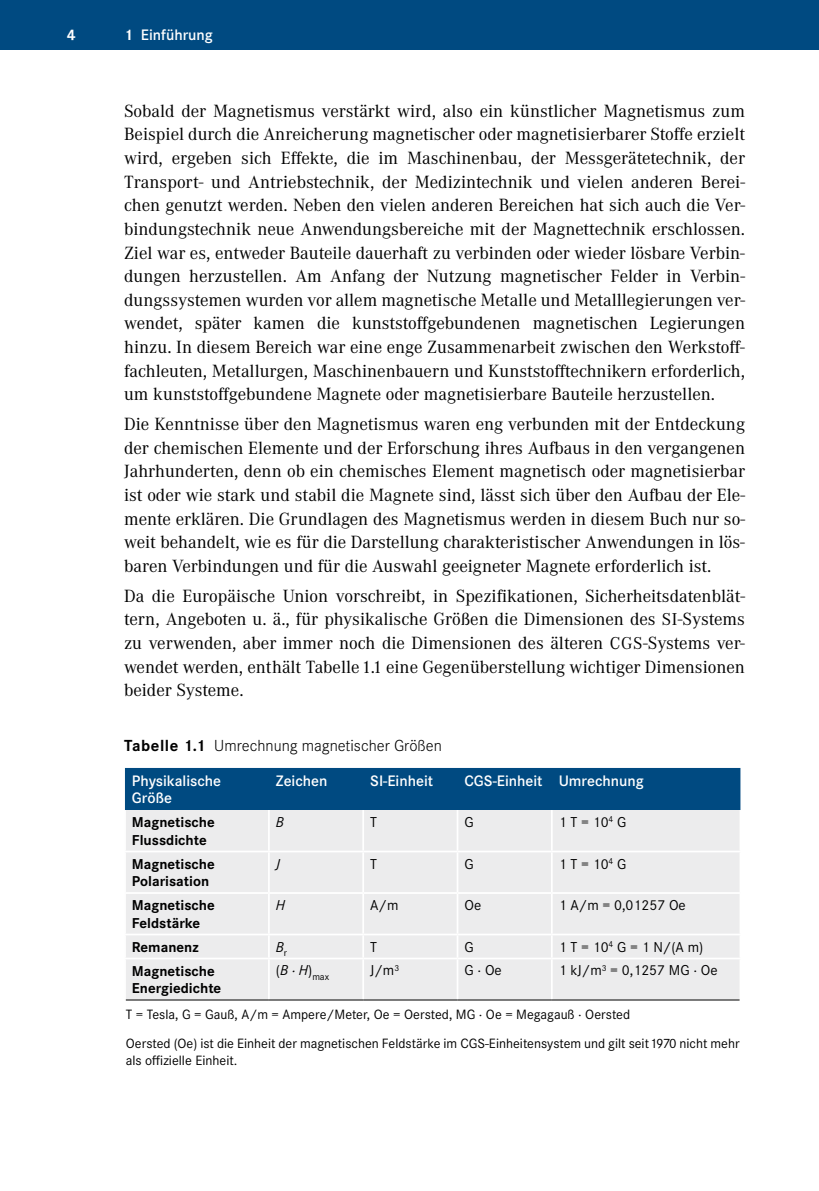
<style>
.page{position:relative;width:819px;height:1191px;background:#fff}
.page>*{position:absolute;margin:0;border:0;box-sizing:border-box;transform-origin:0 0}
.t1{font:18.38px/23.6px "Corporate A Pro";color:#000;text-align:justify}
.t2{font:300 16.62px "Corporate S Pro";color:#000}
.t3{font:600 15.75px/17.5px "Corporate S Pro";color:#fff}
.t4{font:700 15.75px "Corporate S Pro";color:#fff}
.t5{font:700 14.88px/17.5px "Corporate S Pro";color:#000}
.t6{font:14.88px "Corporate S Pro";color:#000}
.t7{font:italic 14.88px "Corporate S Pro";color:#000}
.t8{font:14px/29.1px "Corporate S Pro";color:#000}
.s1{font-weight:700}
.s2{font-size:17.85px}
.s3{font-style:normal}
</style>
<div class="page">
<div style="left:0;top:0;width:819px;height:50px;background:#004a81"></div>
<div style="left:125px;top:768px;width:615px;height:42px;background:#004a81"></div>
<div style="left:126px;top:810px;width:613px;height:189px;background:#ececed"></div>
<hr style="left:268px;top:810px;width:2px;height:40px;background:#fff">
<hr style="left:362px;top:810px;width:2px;height:40px;background:#fff">
<hr style="left:456px;top:810px;width:2px;height:40px;background:#fff">
<hr style="left:551px;top:810px;width:1px;height:40px;background:#fff">
<hr style="left:124px;top:850px;width:145px;height:2px;background:#fff">
<hr style="left:269px;top:850px;width:94px;height:2px;background:#fff">
<hr style="left:268px;top:852px;width:2px;height:40px;background:#fff">
<hr style="left:363px;top:850px;width:94px;height:2px;background:#fff">
<hr style="left:362px;top:852px;width:2px;height:40px;background:#fff">
<hr style="left:457px;top:850px;width:95px;height:2px;background:#fff">
<hr style="left:456px;top:852px;width:2px;height:40px;background:#fff">
<hr style="left:552px;top:850px;width:189px;height:2px;background:#fff">
<hr style="left:551px;top:852px;width:1px;height:40px;background:#fff">
<hr style="left:124px;top:892px;width:145px;height:2px;background:#fff">
<hr style="left:269px;top:892px;width:94px;height:2px;background:#fff">
<hr style="left:268px;top:894px;width:2px;height:39px;background:#fff">
<hr style="left:363px;top:892px;width:94px;height:2px;background:#fff">
<hr style="left:362px;top:894px;width:2px;height:39px;background:#fff">
<hr style="left:457px;top:892px;width:95px;height:2px;background:#fff">
<hr style="left:456px;top:894px;width:2px;height:39px;background:#fff">
<hr style="left:552px;top:892px;width:189px;height:2px;background:#fff">
<hr style="left:551px;top:894px;width:1px;height:39px;background:#fff">
<hr style="left:124px;top:933px;width:145px;height:2px;background:#fff">
<hr style="left:269px;top:933px;width:94px;height:2px;background:#fff">
<hr style="left:268px;top:935px;width:2px;height:22px;background:#fff">
<hr style="left:363px;top:933px;width:94px;height:2px;background:#fff">
<hr style="left:362px;top:935px;width:2px;height:22px;background:#fff">
<hr style="left:457px;top:933px;width:95px;height:2px;background:#fff">
<hr style="left:456px;top:935px;width:2px;height:22px;background:#fff">
<hr style="left:552px;top:933px;width:189px;height:2px;background:#fff">
<svg style="left:551px;top:935px;width:1px;height:22px"></svg>
<hr style="left:124px;top:957px;width:145px;height:2px;background:#fff">
<hr style="left:269px;top:957px;width:94px;height:2px;background:#fff">
<hr style="left:268px;top:959px;width:2px;height:40px;background:#fff">
<hr style="left:363px;top:957px;width:94px;height:2px;background:#fff">
<hr style="left:362px;top:959px;width:2px;height:40px;background:#fff">
<hr style="left:457px;top:957px;width:95px;height:2px;background:#fff">
<hr style="left:456px;top:959px;width:2px;height:40px;background:#fff">
<hr style="left:552px;top:957px;width:189px;height:2px;background:#fff">
<hr style="left:551px;top:959px;width:1px;height:40px;background:#fff">
<hr style="left:126px;top:999px;width:143px;height:1px;background:#000">
<hr style="left:269px;top:999px;width:94px;height:1px;background:#000">
<hr style="left:363px;top:999px;width:94px;height:1px;background:#000">
<hr style="left:457px;top:999px;width:95px;height:1px;background:#000">
<hr style="left:552px;top:999px;width:187px;height:1px;background:#000">
<p class="t4" style="left:67px;top:22px;width:10px">4</p>
<p class="t3" style="left:124px;top:25px;width:90px"><span class="s1">1</span> Einführung</p>
<p class="t1" style="left:124px;top:98px;width:622px">Sobald der Magnetismus verstärkt wird, also ein künstlicher Magnetismus zum Beispiel durch die Anreicherung magnetischer oder magnetisierbarer Stoffe erzielt wird, ergeben sich Effekte, die im Maschinenbau, der Messgerätetechnik, der Transport- und Antriebstechnik, der Medizintechnik und vielen anderen Berei&shy;chen genutzt werden. Neben den vielen anderen Bereichen hat sich auch die Ver&shy;bindungstechnik neue Anwendungsbereiche mit der Magnettechnik erschlossen.<br>Ziel war es, entweder Bauteile dauerhaft zu verbinden oder wieder lösbare Verbin&shy;dungen herzustellen. Am Anfang der Nutzung magnetischer Felder in Verbin&shy;dungssystemen wurden vor allem magnetische Metalle und Metalllegierungen ver&shy;wendet, später kamen die kunststoffgebundenen magnetischen Legierungen hinzu. In diesem Bereich war eine enge Zusammenarbeit zwischen den Werkstoff&shy;fachleuten, Metallurgen, Maschinenbauern und Kunststofftechnikern erforderlich, um kunststoffgebundene Magnete oder magnetisierbare Bauteile herzustellen.</p>
<p class="t1" style="left:124px;top:411px;width:622px">Die Kenntnisse über den Magnetismus waren eng verbunden mit der Entdeckung der chemischen Elemente und der Erforschung ihres Aufbaus in den vergangenen Jahrhunderten, denn ob ein chemisches Element magnetisch oder magnetisierbar ist oder wie stark und stabil die Magnete sind, lässt sich über den Aufbau der Ele&shy;mente erklären. Die Grundlagen des Magnetismus werden in diesem Buch nur so&shy;weit behandelt, wie es für die Darstellung charakteristischer Anwendungen in lös&shy;baren Verbindungen und für die Auswahl geeigneter Magnete erforderlich ist.</p>
<p class="t1" style="left:124px;top:583px;width:622px">Da die Europäische Union vorschreibt, in Spezifikationen, Sicherheitsdatenblät&shy;tern, Angeboten u. ä., für physikalische Größen die Dimensionen des <span class="s2">SI</span>-Systems zu verwenden, aber immer noch die Dimensionen des älteren <span class="s2">CGS</span>-Systems ver&shy;wendet werden, enthält Tabelle <span class="s2">1</span>.<span class="s2">1</span> eine Gegenüberstellung wichtiger Dimensionen beider Systeme.</p>
<p class="t2" style="left:124px;top:734px;width:319px"><span class="s1">Tabelle 1.1</span> Umrechnung magnetischer Größen</p>
<p class="t3" style="left:132px;top:770px;width:91px">Physikalische<br>Größe</p>
<p class="t3" style="left:276px;top:770px;width:53px">Zeichen</p>
<p class="t3" style="left:370px;top:770px;width:64px">SI-Einheit</p>
<p class="t3" style="left:464px;top:770px;width:181px">CGS-Einheit Umrechnung</p>
<p class="t5" style="left:132px;top:812px;width:84px">Magnetische<br>Flussdichte</p>
<p class="t7" style="left:276px;top:811px;width:10px">B</p>
<p class="t6" style="left:370px;top:811px;width:8px">T</p>
<p class="t6" style="left:464px;top:811px;width:11px">G</p>
<p class="t6" style="left:558px;top:811px;width:69px">1 T = 10<sup>4</sup> G</p>
<p class="t5" style="left:132px;top:853px;width:84px">Magnetische<br>Polarisation</p>
<p class="t7" style="left:276px;top:852px;width:6px">J</p>
<p class="t6" style="left:370px;top:852px;width:8px">T</p>
<p class="t6" style="left:464px;top:852px;width:11px">G</p>
<p class="t6" style="left:558px;top:852px;width:69px">1 T = 10<sup>4</sup> G</p>
<p class="t5" style="left:132px;top:895px;width:84px">Magnetische<br>Feldstärke</p>
<p class="t7" style="left:276px;top:894px;width:11px">H</p>
<p class="t6" style="left:370px;top:894px;width:30px">A/m</p>
<p class="t6" style="left:464px;top:894px;width:18px">Oe</p>
<p class="t6" style="left:558px;top:894px;width:128px">1 A/m = 0,01257 Oe</p>
<p class="t5" style="left:132px;top:936px;width:68px">Remanenz</p>
<p class="t7" style="left:276px;top:935px;width:13px">B<sub>r</sub></p>
<p class="t6" style="left:370px;top:935px;width:8px">T</p>
<p class="t6" style="left:464px;top:935px;width:11px">G</p>
<p class="t6" style="left:558px;top:935px;width:146px">1 T = 10<sup>4</sup> G = 1 N/(A m)</p>
<p class="t5" style="left:132px;top:960px;width:91px">Magnetische<br>Energiedichte</p>
<p class="t7" style="left:276px;top:959px;width:55px"><span class="s3">(</span>B · H<span class="s3">)</span><sub>max</sub></p>
<p class="t6" style="left:370px;top:959px;width:30px">J/m<sup>3</sup></p>
<p class="t6" style="left:464px;top:959px;width:39px">G · Oe</p>
<p class="t6" style="left:559px;top:959px;width:160px">1 kJ/m<sup>3</sup> = 0,1257 MG · Oe</p>
<p class="t8" style="left:126px;top:999px;width:615px">T = Tesla, G = Gauß, A/m = Ampere/Meter, Oe = Oersted, MG · Oe = Megagauß · Oersted<br>Oersted (Oe) ist die Einheit der magnetischen Feldstärke im CGS-Einheitensystem und gilt seit 1970 nicht mehr</p>
<p class="t8" style="left:126px;top:1044px;width:113px">als offizielle Einheit.</p>
</div>
